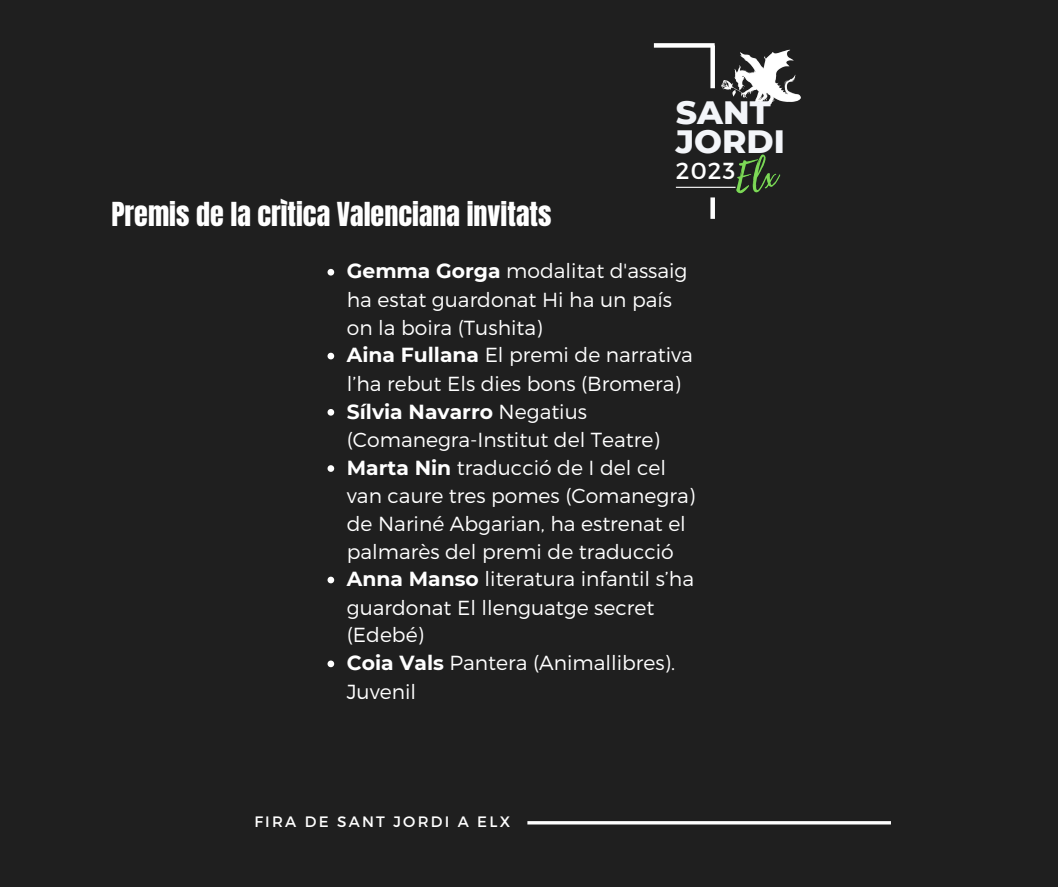
<style>
.page{position:relative;width:1058px;height:887px;background:#fff}
.page>*{position:absolute;margin:0;border:0;box-sizing:border-box;transform-origin:0 0}
.t1{font:800 33px/29px "Montserrat";color:#f3f5f9}
.t2{font:28.05px "Anton";color:#fff}
.t3{font:23.25px "Montserrat";color:#fff}
.t4{font:300 20.25px/28px "Montserrat";color:#fff}
.t5{font:15.15px "Montserrat";letter-spacing:.15em;color:#fff}
.s1{font-weight:700}
</style>
<div class="page">
<div style="left:0;top:0;width:1058px;height:886px;background:#1f1f1f"></div>
<svg style="left:327px;top:269px;width:7px;height:6px"></svg>
<svg style="left:327px;top:353px;width:7px;height:6px"></svg>
<svg style="left:327px;top:409px;width:7px;height:6px"></svg>
<svg style="left:327px;top:465px;width:7px;height:7px"></svg>
<svg style="left:327px;top:576px;width:7px;height:7px"></svg>
<svg style="left:327px;top:660px;width:7px;height:7px"></svg>
<hr style="left:527px;top:821px;width:364px;height:3px;background:#fff">
<hr style="left:676px;top:187px;width:59px;height:1px;background:#fff">
<div style="left:654px;top:43px;width:60px;height:5px;background:#fff"></div>
<img style="left:709px;top:43px;width:92px;height:62px">
<img style="left:709px;top:154px;width:72px;height:65px">
<h2 class="t2" style="left:111px;top:194px;width:441px">Premis de la crìtica Valenciana invitats</h2>
<h1 class="t1" style="left:676px;top:98px;width:111px">SANT<br>JORDI</h1>
<p class="t3" style="left:676px;top:155px;width:61px">2023</p>
<p class="t4" style="left:347px;top:256px;width:350px"><span class="s1">Gemma Gorga</span> modalitat d'assaig ha estat guardonat Hi ha un país on la boira (Tushita)<br><span class="s1">Aina Fullana</span> El premi de narrativa l’ha rebut Els dies bons (Bromera)<br><span class="s1">Sílvia Navarro</span> Negatius (Comanegra-Institut del Teatre)<br><span class="s1">Marta Nin</span> traducció de I del cel van caure tres pomes (Comanegra) de Nariné Abgarian, ha estrenat el palmarès del premi de traducció<br><span class="s1">Anna Manso</span> literatura infantil s’ha guardonat El llenguatge secret (Edebé)<br><span class="s1">Coia Vals</span> Pantera (Animallibres).<br>Juvenil</p>
<p class="t5" style="left:254px;top:811px;width:257px">FIRA DE SANT JORDI A ELX</p>
</div>
